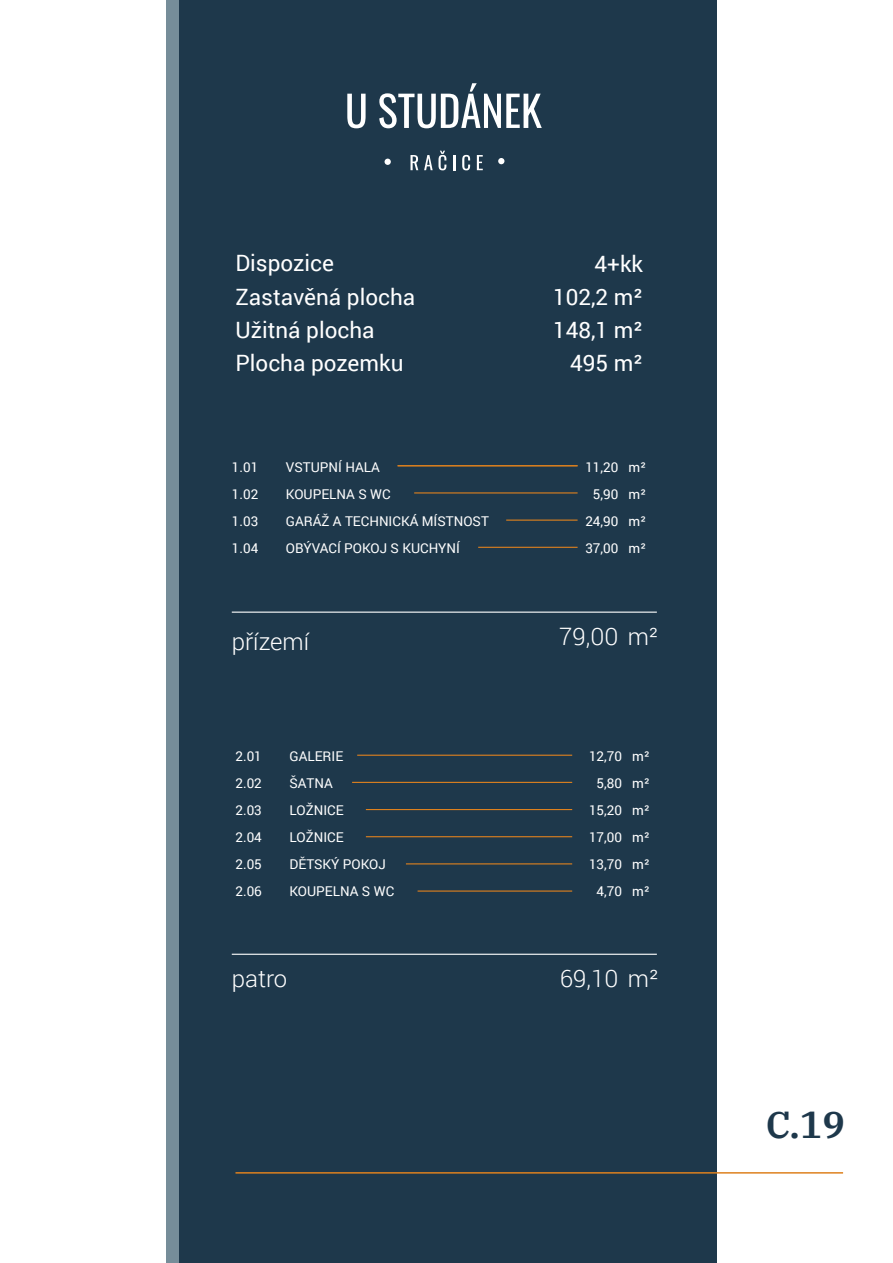
<style>
.page{position:relative;width:893px;height:1263px;background:#fff}
.page>*{position:absolute;margin:0;border:0;box-sizing:border-box;transform-origin:0 0}
.t1{font:600 37.5px "IBM Plex Serif";color:#1e384b}
.t2{font:300 24px "Roboto";color:#fff}
.t3{font:22.5px/33px "Roboto";color:#fff}
.t4{font:13.5px/27px "Roboto";color:#fff;text-align:justify}
</style>
<div class="page">
<div style="left:166px;top:0;width:550px;height:1263px;background:#768d99"></div>
<div style="left:179px;top:0;width:537px;height:1263px;background:#1e384b"></div>
<svg style="left:347px;top:94px;width:19px;height:34px"></svg>
<svg style="left:379px;top:83px;width:163px;height:45px"></svg>
<svg style="left:410px;top:155px;width:8px;height:15px"></svg>
<svg style="left:424px;top:151px;width:22px;height:19px"></svg>
<svg style="left:453px;top:155px;width:2px;height:15px"></svg>
<svg style="left:462px;top:155px;width:8px;height:15px"></svg>
<svg style="left:477px;top:155px;width:6px;height:15px"></svg>
<svg style="left:385px;top:159px;width:6px;height:6px"></svg>
<svg style="left:498px;top:158px;width:6px;height:6px"></svg>
<hr style="left:235px;top:1172px;width:608px;height:1px;background:#de811e">
<hr style="left:398px;top:465px;width:180px;height:1px;background:#de811e">
<hr style="left:414px;top:492px;width:164px;height:1px;background:#de811e">
<hr style="left:506px;top:519px;width:72px;height:2px;background:#de811e">
<hr style="left:478px;top:547px;width:100px;height:1px;background:#de811e">
<hr style="left:232px;top:612px;width:425px;height:1px;background:#fff">
<hr style="left:357px;top:755px;width:215px;height:1px;background:#de811e">
<hr style="left:352px;top:782px;width:220px;height:1px;background:#de811e">
<hr style="left:366px;top:809px;width:206px;height:1px;background:#de811e">
<hr style="left:366px;top:836px;width:206px;height:1px;background:#de811e">
<hr style="left:406px;top:863px;width:166px;height:1px;background:#de811e">
<hr style="left:232px;top:954px;width:425px;height:1px;background:#fff">
<hr style="left:418px;top:890px;width:154px;height:2px;background:#de811e">
<h3 class="t3" style="left:235px;top:246px;width:181px">Dispozice<br>Zastavěná plocha<br>Užitná plocha<br>Plocha pozemku</h3>
<h3 class="t3" style="left:553px;top:246px;width:91px;text-align:right">4+kk<br>102,2 m²<br>148,1 m²<br>495 m²</h3>
<p class="t4" style="left:286px;top:453px;width:205px;text-align:left">VSTUPNÍ HALA<br>KOUPELNA S WC<br>GARÁŽ A TECHNICKÁ MÍSTNOST<br>OBÝVACÍ POKOJ S KUCHYNÍ</p>
<p class="t4" style="left:585px;top:453px;width:35px;text-align:center">11,20<br>5,90<br>24,90<br>37,00</p>
<p class="t4" style="left:232px;top:453px;width:28px">1.01<br>1.02<br>1.03<br>1.04</p>
<p class="t4" style="left:629px;top:453px;width:19px">m² m² m² m²</p>
<h2 class="t2" style="left:232px;top:625px;width:79px">přízemí</h2>
<h2 class="t2" style="left:559px;top:620px;width:101px">79,00 m²</h2>
<p class="t4" style="left:235px;top:742px;width:28px">2.01<br>2.02<br>2.03<br>2.04<br>2.05<br>2.06</p>
<p class="t4" style="left:632px;top:742px;width:19px">m² m² m² m² m² m²</p>
<p class="t4" style="left:289px;top:742px;width:106px;text-align:left">GALERIE<br>ŠATNA<br>LOŽNICE<br>LOŽNICE<br>DĚTSKÝ POKOJ<br>KOUPELNA S WC</p>
<p class="t4" style="left:589px;top:742px;width:35px;text-align:center">12,70<br>5,80<br>15,20<br>17,00<br>13,70<br>4,70</p>
<h2 class="t2" style="left:232px;top:962px;width:57px">patro</h2>
<h2 class="t2" style="left:560px;top:962px;width:100px">69,10 m²</h2>
<h1 class="t1" style="left:766px;top:1095px;width:81px">C.19</h1>
</div>
